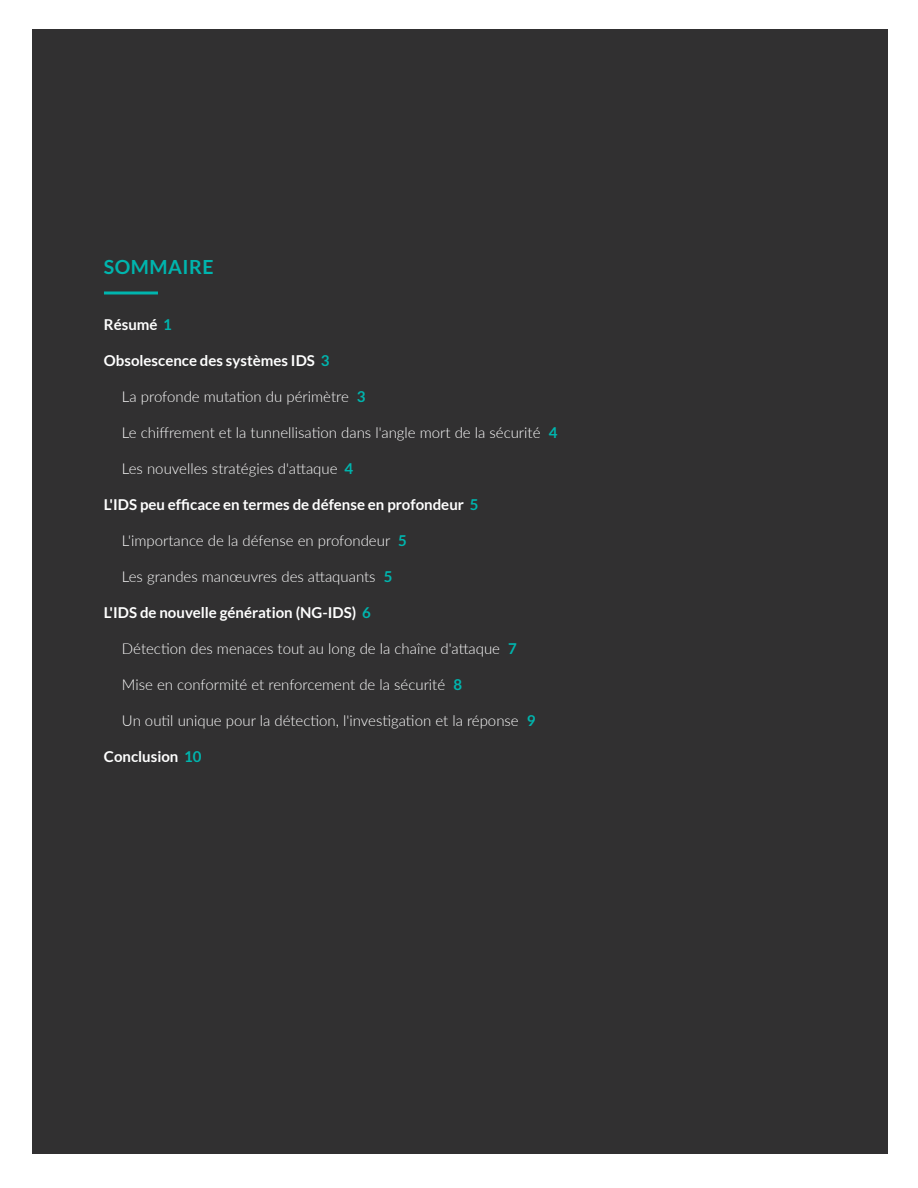
<style>
.page{position:relative;width:918px;height:1188px;background:#fff}
.page>*{position:absolute;margin:0;border:0;box-sizing:border-box;transform-origin:0 0}
.t1{font:700 19.5px "Lato";letter-spacing:.025em;color:#00b5ae}
.t2{font:300 15px "Lato";color:#fff}
.t3{font:700 15px "Lato";color:#fff}
.s1{color:#00b5ae}
.s2{font-weight:700;color:#00b5ae}
</style>
<div class="page">
<div style="left:32px;top:30px;width:856px;height:1124px;background:#313031"></div>
<hr style="left:104px;top:291px;width:54px;height:3px;background:#00b5ae">
<h1 class="t1" style="left:104px;top:256px;width:111px">SOMMAIRE</h1>
<p class="t3" style="left:104px;top:316px;width:70px">Résumé <span class="s1">1</span></p>
<p class="t3" style="left:104px;top:352px;width:227px">Obsolescence des systèmes IDS <span class="s1">3</span></p>
<p class="t2" style="left:122px;top:386px;width:245px">La profonde mutation du périmètre <span class="s2">3</span></p>
<p class="t2" style="left:122px;top:422px;width:437px">Le chiffrement et la tunnellisation dans l'angle mort de la sécurité <span class="s2">4</span></p>
<p class="t2" style="left:122px;top:458px;width:233px">Les nouvelles stratégies d'attaque <span class="s2">4</span></p>
<p class="t3" style="left:104px;top:496px;width:376px">L'IDS peu efficace en termes de défense en profondeur <span class="s1">5</span></p>
<p class="t2" style="left:122px;top:530px;width:286px">L'importance de la défense en profondeur <span class="s2">5</span></p>
<p class="t2" style="left:122px;top:566px;width:272px">Les grandes manœuvres des attaquants <span class="s2">5</span></p>
<p class="t3" style="left:104px;top:604px;width:268px">L'IDS de nouvelle génération (NG-IDS) <span class="s1">6</span></p>
<p class="t2" style="left:122px;top:638px;width:397px">Détection des menaces tout au long de la chaîne d'attaque <span class="s2">7</span></p>
<p class="t2" style="left:122px;top:674px;width:342px">Mise en conformité et renforcement de la sécurité <span class="s2">8</span></p>
<p class="t2" style="left:122px;top:710px;width:415px">Un outil unique pour la détection, l'investigation et la réponse <span class="s2">9</span></p>
<p class="t3" style="left:104px;top:748px;width:99px">Conclusion <span class="s1">10</span></p>
</div>
